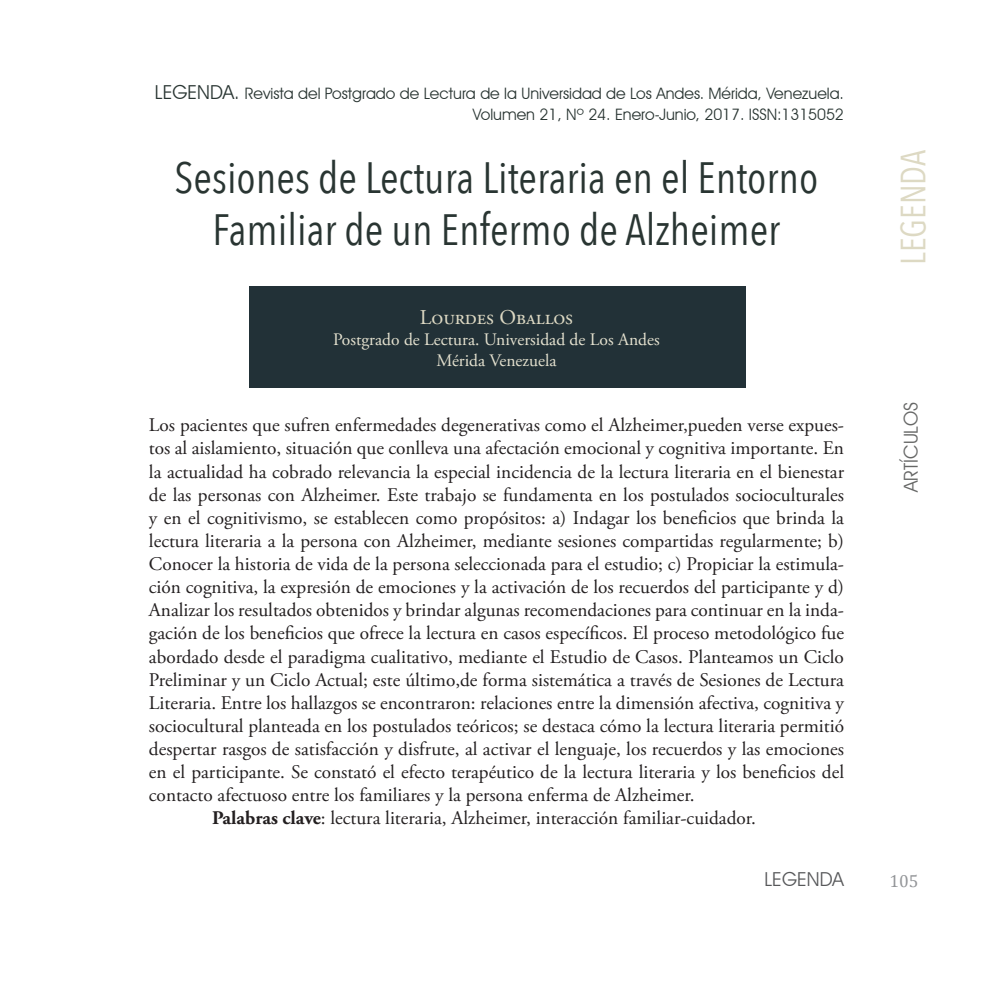
<style>
.page{position:relative;width:993px;height:993px;background:#fff}
.page>*{position:absolute;margin:0;border:0;box-sizing:border-box;transform-origin:0 0}
.t1{font:43.75px/52.5px "Avenir Next Condensed";color:#293532;text-align:center}
.t2{font:35px "Avenir Next Condensed";color:#ddd9c3}
.t3{font:21px "Adobe Garamond Pro";color:#ddd9c3}
.t4{font:19.25px "Adobe Garamond Pro";color:#231f20}
.t5{font:19.25px "Avant Garde IT Cby BT";color:#666766}
.t6{font:19.25px "Avant Garde IT Cby BT";color:#57585a}
.t7{font:17.5px/21px "Adobe Garamond Pro";letter-spacing:-.025em;color:#e4e1cf;text-align:center}
.t8{font:17.5px "Cambria";color:#939598}
.t9{font:15.75px/21px "Avant Garde IT Cby BT";color:#293532;text-align:right}
.s1{font-size:19.25px}
.s2{font-weight:700}
</style>
<div class="page">
<div style="left:249px;top:286px;width:496px;height:101px;background:#223137"></div>
<p class="t9" style="left:155px;top:82px;width:690px"><span class="s1">LEGENDA.</span> Revista del Postgrado de Lectura de la Universidad de Los Andes. Mérida, Venezuela.<br>Volumen 21, Nº 24. Enero-Junio, 2017. ISSN:1315052</p>
<h1 class="t1" style="left:174px;top:149px;width:645px">Sesiones de Lectura Literaria en el Entorno<br>Familiar de un Enfermo de Alzheimer</h1>
<p class="t3" style="left:419px;top:305px;width:155px">Lourdes Oballos</p>
<p class="t7" style="left:333px;top:329px;width:328px">Postgrado de Lectura. Universidad de Los Andes<br>Mérida Venezuela</p>
<p class="t4" style="left:149px;top:413px;width:696px">Los pacientes que sufren enfermedades degenerativas como el Alzheimer,pueden verse expues-</p>
<p class="t4" style="left:149px;top:436px;width:696px">tos al aislamiento, situación que conlleva una afectación emocional y cognitiva importante. En</p>
<p class="t4" style="left:149px;top:459px;width:696px">la actualidad ha cobrado relevancia la especial incidencia de la lectura literaria en el bienestar</p>
<p class="t4" style="left:149px;top:483px;width:696px">de las personas con Alzheimer. Este trabajo se fundamenta en los postulados socioculturales</p>
<p class="t4" style="left:149px;top:506px;width:696px">y en el cognitivismo, se establecen como propósitos: a) Indagar los beneficios que brinda la</p>
<p class="t4" style="left:149px;top:529px;width:696px">lectura literaria a la persona con Alzheimer, mediante sesiones compartidas regularmente; b)</p>
<p class="t4" style="left:149px;top:552px;width:696px">Conocer la historia de vida de la persona seleccionada para el estudio; c) Propiciar la estimula-</p>
<p class="t4" style="left:149px;top:575px;width:696px">ción cognitiva, la expresión de emociones y la activación de los recuerdos del participante y d)</p>
<p class="t4" style="left:149px;top:598px;width:696px">Analizar los resultados obtenidos y brindar algunas recomendaciones para continuar en la inda-</p>
<p class="t4" style="left:149px;top:621px;width:696px">gación de los beneficios que ofrece la lectura en casos específicos. El proceso metodológico fue</p>
<p class="t4" style="left:149px;top:644px;width:696px">abordado desde el paradigma cualitativo, mediante el Estudio de Casos. Planteamos un Ciclo</p>
<p class="t4" style="left:149px;top:667px;width:696px">Preliminar y un Ciclo Actual; este último,de forma sistemática a través de Sesiones de Lectura</p>
<p class="t4" style="left:149px;top:690px;width:696px">Literaria. Entre los hallazgos se encontraron: relaciones entre la dimensión afectiva, cognitiva y</p>
<p class="t4" style="left:149px;top:714px;width:696px">sociocultural planteada en los postulados teóricos; se destaca cómo la lectura literaria permitió</p>
<p class="t4" style="left:149px;top:737px;width:696px">despertar rasgos de satisfacción y disfrute, al activar el lenguaje, los recuerdos y las emociones</p>
<p class="t4" style="left:149px;top:760px;width:696px">en el participante. Se constató el efecto terapéutico de la lectura literaria y los beneficios del</p>
<p class="t4" style="left:149px;top:783px;width:547px">contacto afectuoso entre los familiares y la persona enferma de Alzheimer.</p>
<p class="t4" style="left:212px;top:806px;width:545px"><span class="s2">Palabras clave</span>: lectura literaria, Alzheimer, interacción familiar-cuidador.</p>
<h2 class="t2" style="left:883px;top:264px;width:116px;rotate:-90deg">LEGENDA</h2>
<p class="t5" style="left:899px;top:492px;width:91px;rotate:-90deg">ARTÍCULOS</p>
<p class="t6" style="left:764px;top:867px;width:81px">LEGENDA</p>
<p class="t8" style="left:889px;top:870px;width:31px">105</p>
</div>
